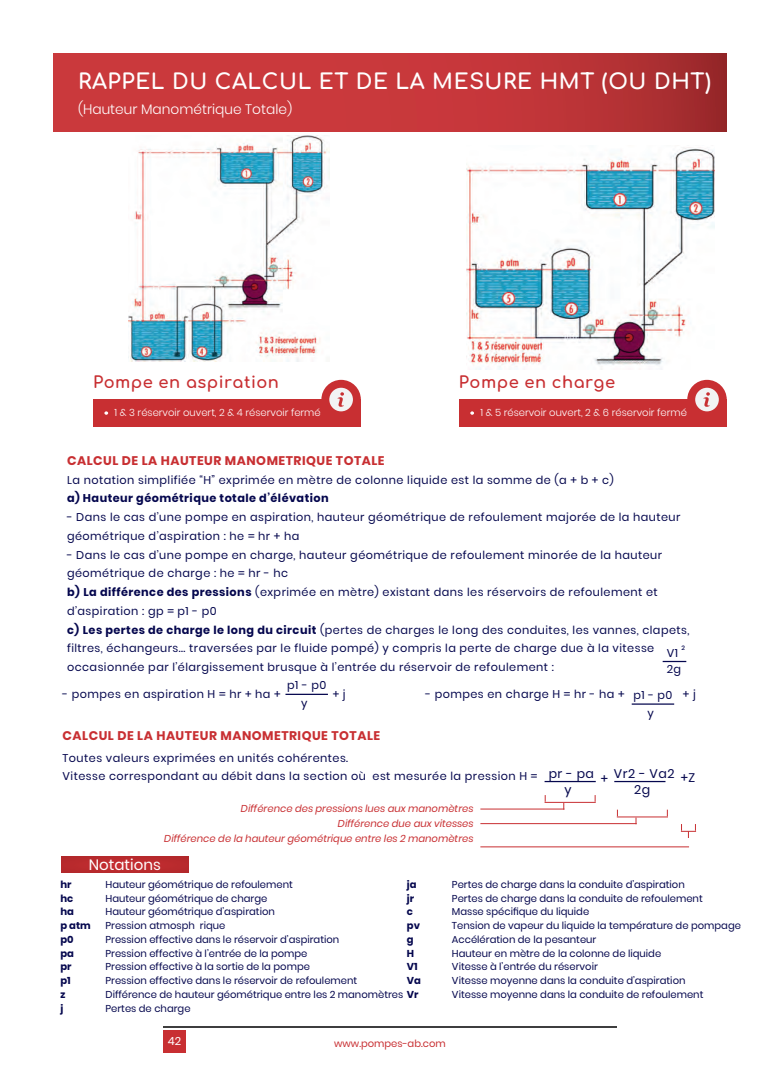
<style>
.page{position:relative;width:780px;height:1088px;background:#fff}
.page>*{position:absolute;margin:0;border:0;box-sizing:border-box;transform-origin:0 0}
.t1{font:21.25px "Comfortaa";letter-spacing:.03em;color:#fff}
.t2{font:16.25px "Comfortaa";letter-spacing:.03em;color:#c82f32}
.t3{font:15px "Poppins";color:#fff}
.t4{font:300 13.75px "Poppins";color:#fff}
.t5{font:700 12.5px "Poppins";letter-spacing:.04em;color:#c82f32}
.t6{font:12.5px "Poppins";letter-spacing:.04em;color:#05074e}
.t7{font:11.25px/18.8px "Poppins";letter-spacing:.04em;color:#05074e}
.t8{font:700 11.25px "Poppins";letter-spacing:.04em;color:#05074e}
.t9{font:11.25px "Poppins";color:#fff}
.t10{font:10px/13.8px "Poppins";color:#05074e}
.t11{font:italic 10px/15px "Poppins";color:#c82f32;text-align:right}
.t12{font:300 10px "Poppins";color:#fff}
.t13{font:700 10px "Poppins";color:#05074e}
.t14{font:10px "Poppins";color:#c82f32}
.t15{font:500 6.25px "Poppins";color:#05074e}
.s1{font-weight:700}
</style>
<div class="page">
<img style="left:129px;top:136px;width:200px;height:226px">
<img style="left:466px;top:147px;width:248px;height:223px">
<svg style="left:317px;top:316px;width:5px;height:4px"></svg>
<hr style="left:163px;top:1026px;width:454px;height:1px;background:#3e3e3f">
<div style="left:163px;top:1030px;width:23px;height:22px;background:#c82f32"></div>
<svg style="left:53px;top:53px;width:673px;height:79px;background:#c13539"></svg>
<svg style="left:662px;top:661px;width:24px;height:1px"></svg>
<hr style="left:285px;top:694px;width:43px;height:1px;background:#05074e">
<hr style="left:631px;top:703px;width:43px;height:2px;background:#05074e">
<hr style="left:544px;top:781px;width:51px;height:1px;background:#05074e">
<hr style="left:614px;top:781px;width:51px;height:1px;background:#05074e">
<hr style="left:480px;top:809px;width:84px;height:1px;background:#c82f32">
<hr style="left:480px;top:846px;width:209px;height:1px;background:#c82f32">
<hr style="left:544px;top:802px;width:51px;height:1px;background:#c82f32">
<hr style="left:480px;top:823px;width:156px;height:1px;background:#c82f32">
<hr style="left:616px;top:816px;width:52px;height:1px;background:#c82f32">
<svg style="left:680px;top:824px;width:16px;height:14px"></svg>
<div style="left:93px;top:399px;width:268px;height:28px;background:#c82f32"></div>
<div style="left:459px;top:399px;width:267px;height:28px;background:#c82f32"></div>
<div style="left:321px;top:380px;width:40px;height:39px;background:#c82f32;border-radius:50%"></div>
<div style="left:687px;top:380px;width:39px;height:39px;background:#c82f32;border-radius:50%"></div>
<svg style="left:329px;top:388px;width:24px;height:23px"></svg>
<svg style="left:695px;top:388px;width:23px;height:23px"></svg>
<svg style="left:104px;top:411px;width:4px;height:4px"></svg>
<svg style="left:470px;top:411px;width:4px;height:4px"></svg>
<div style="left:62px;top:856px;width:126px;height:16px;background:#bc2b2e"></div>
<h1 class="t1" style="left:78px;top:62px;width:634px">RAPPEL DU CALCUL ET DE LA MESURE HMT (OU DHT)</h1>
<p class="t4" style="left:78px;top:101px;width:216px">(Hauteur Manométrique Totale)</p>
<h2 class="t2" style="left:93px;top:368px;width:187px">Pompe en aspiration</h2>
<h2 class="t2" style="left:459px;top:368px;width:158px">Pompe en charge</h2>
<p class="t12" style="left:114px;top:407px;width:208px">1 &amp; 3 réservoir ouvert, 2 &amp; 4 réservoir fermé</p>
<p class="t12" style="left:480px;top:407px;width:208px">1 &amp; 5 réservoir ouvert, 2 &amp; 6 réservoir fermé</p>
<p class="t5" style="left:67px;top:453px;width:319px">CALCUL DE LA HAUTEUR MANOMETRIQUE TOTALE</p>
<p class="t7" style="left:67px;top:470px;width:548px">La notation simplifiée “H” exprimée en mètre de colonne liquide est la somme de (a + b + c)</p>
<p class="t8" style="left:67px;top:492px;width:263px">a) Hauteur géométrique totale d’élévation</p>
<p class="t7" style="left:67px;top:508px;width:615px">- Dans le cas d’une pompe en aspiration, hauteur géométrique de refoulement majorée de la hauteur géométrique d’aspiration : he = hr + ha</p>
<p class="t7" style="left:67px;top:545px;width:623px">- Dans le cas d’une pompe en charge, hauteur géométrique de refoulement minorée de la hauteur géométrique de charge : he = hr - hc<br><span class="s1">b) La différence des pressions</span> (exprimée en mètre) existant dans les réservoirs de refoulement et d’aspiration : gp = p1 - p0<br><span class="s1">c) Les pertes de charge le long du circuit</span> (pertes de charges le long des conduites, les vannes, clapets, filtres, échangeurs... traversées par le fluide pompé) y compris la perte de charge due à la vitesse occasionnée par l’élargissement brusque à l’entrée du réservoir de refoulement :</p>
<p class="t15" style="left:681px;top:644px;width:5px">2</p>
<p class="t7" style="left:666px;top:644px;width:13px">V1</p>
<p class="t7" style="left:666px;top:660px;width:16px">2g</p>
<p class="t7" style="left:287px;top:676px;width:41px">p1 - p0</p>
<p class="t7" style="left:63px;top:685px;width:219px">- pompes en aspiration H = hr + ha +</p>
<p class="t7" style="left:333px;top:685px;width:14px">+ j</p>
<p class="t7" style="left:425px;top:685px;width:200px">- pompes en charge H = hr - ha +</p>
<p class="t7" style="left:683px;top:685px;width:14px">+ j</p>
<p class="t7" style="left:633px;top:685px;width:41px">p1 - p0</p>
<p class="t7" style="left:301px;top:694px;width:8px">y</p>
<p class="t7" style="left:647px;top:703px;width:8px">y</p>
<p class="t5" style="left:63px;top:728px;width:319px">CALCUL DE LA HAUTEUR MANOMETRIQUE TOTALE</p>
<p class="t7" style="left:63px;top:749px;width:476px;line-height:17.5px">Toutes valeurs exprimées en unités cohérentes.<br>Vitesse correspondant au débit dans la section où est mesurée la pression H =</p>
<p class="t11" style="left:164px;top:800px;width:311px">Différence des pressions lues aux manomètres<br>Différence due aux vitesses<br>Différence de la hauteur géométrique entre les 2 manomètres</p>
<h3 class="t3" style="left:89px;top:856px;width:73px">Notations</h3>
<p class="t6" style="left:548px;top:767px;width:47px">pr - pa</p>
<p class="t6" style="left:614px;top:767px;width:62px">Vr2 - Va2</p>
<p class="t6" style="left:564px;top:783px;width:9px">y</p>
<p class="t6" style="left:600px;top:771px;width:9px">+</p>
<p class="t6" style="left:680px;top:771px;width:16px">+Z</p>
<p class="t6" style="left:634px;top:783px;width:18px">2g</p>
<p class="t13" style="left:407px;top:878px;width:11px">ja</p>
<p class="t10" style="left:452px;top:877px;width:234px">Pertes de charge dans la conduite d’aspiration</p>
<p class="t13" style="left:407px;top:892px;width:9px">jr</p>
<p class="t10" style="left:452px;top:891px;width:252px">Pertes de charge dans la conduite de refoulement</p>
<p class="t13" style="left:407px;top:906px;width:8px">c</p>
<p class="t10" style="left:452px;top:905px;width:139px">Masse spécifique du liquide</p>
<p class="t13" style="left:407px;top:920px;width:15px">pv</p>
<p class="t10" style="left:452px;top:919px;width:290px">Tension de vapeur du liquide la température de pompage</p>
<p class="t13" style="left:407px;top:933px;width:8px">g</p>
<p class="t10" style="left:452px;top:932px;width:146px">Accélération de la pesanteur</p>
<p class="t13" style="left:407px;top:947px;width:9px">H</p>
<p class="t10" style="left:452px;top:946px;width:211px">Hauteur en mètre de la colonne de liquide</p>
<p class="t13" style="left:407px;top:961px;width:12px">V1</p>
<p class="t10" style="left:452px;top:960px;width:147px">Vitesse à l’entrée du réservoir</p>
<p class="t13" style="left:407px;top:975px;width:16px">Va</p>
<p class="t10" style="left:452px;top:974px;width:253px">Vitesse moyenne dans la conduite d’aspiration<br>Vitesse moyenne dans la conduite de refoulement</p>
<p class="t13" style="left:60px;top:878px;width:13px">hr</p>
<p class="t10" style="left:105px;top:877px;width:189px">Hauteur géométrique de refoulement</p>
<p class="t13" style="left:60px;top:892px;width:14px">hc</p>
<p class="t10" style="left:105px;top:891px;width:163px">Hauteur géométrique de charge</p>
<p class="t13" style="left:60px;top:906px;width:15px">ha</p>
<p class="t10" style="left:105px;top:905px;width:171px">Hauteur géométrique d’aspiration</p>
<p class="t13" style="left:60px;top:920px;width:32px">p atm</p>
<p class="t10" style="left:105px;top:919px;width:121px">Pression atmosph rique</p>
<p class="t13" style="left:60px;top:933px;width:15px">p0</p>
<p class="t10" style="left:105px;top:932px;width:235px">Pression effective dans le réservoir d’aspiration</p>
<p class="t13" style="left:60px;top:947px;width:15px">pa</p>
<p class="t10" style="left:105px;top:946px;width:203px">Pression effective à l’entrée de la pompe</p>
<p class="t13" style="left:60px;top:961px;width:13px">pr</p>
<p class="t10" style="left:105px;top:960px;width:206px">Pression effective à la sortie de la pompe</p>
<p class="t13" style="left:60px;top:975px;width:12px">p1</p>
<p class="t10" style="left:105px;top:974px;width:253px">Pression effective dans le réservoir de refoulement</p>
<p class="t13" style="left:60px;top:988px;width:6px">z</p>
<p class="t10" style="left:105px;top:987px;width:314px">Différence de hauteur géométrique entre les 2 manomètres <span class="s1">Vr</span></p>
<p class="t13" style="left:60px;top:1002px;width:4px">j</p>
<p class="t10" style="left:105px;top:1001px;width:87px">Pertes de charge</p>
<p class="t9" style="left:168px;top:1034px;width:15px">42</p>
<p class="t14" style="left:334px;top:1038px;width:113px">www.pompes-ab.com</p>
</div>
